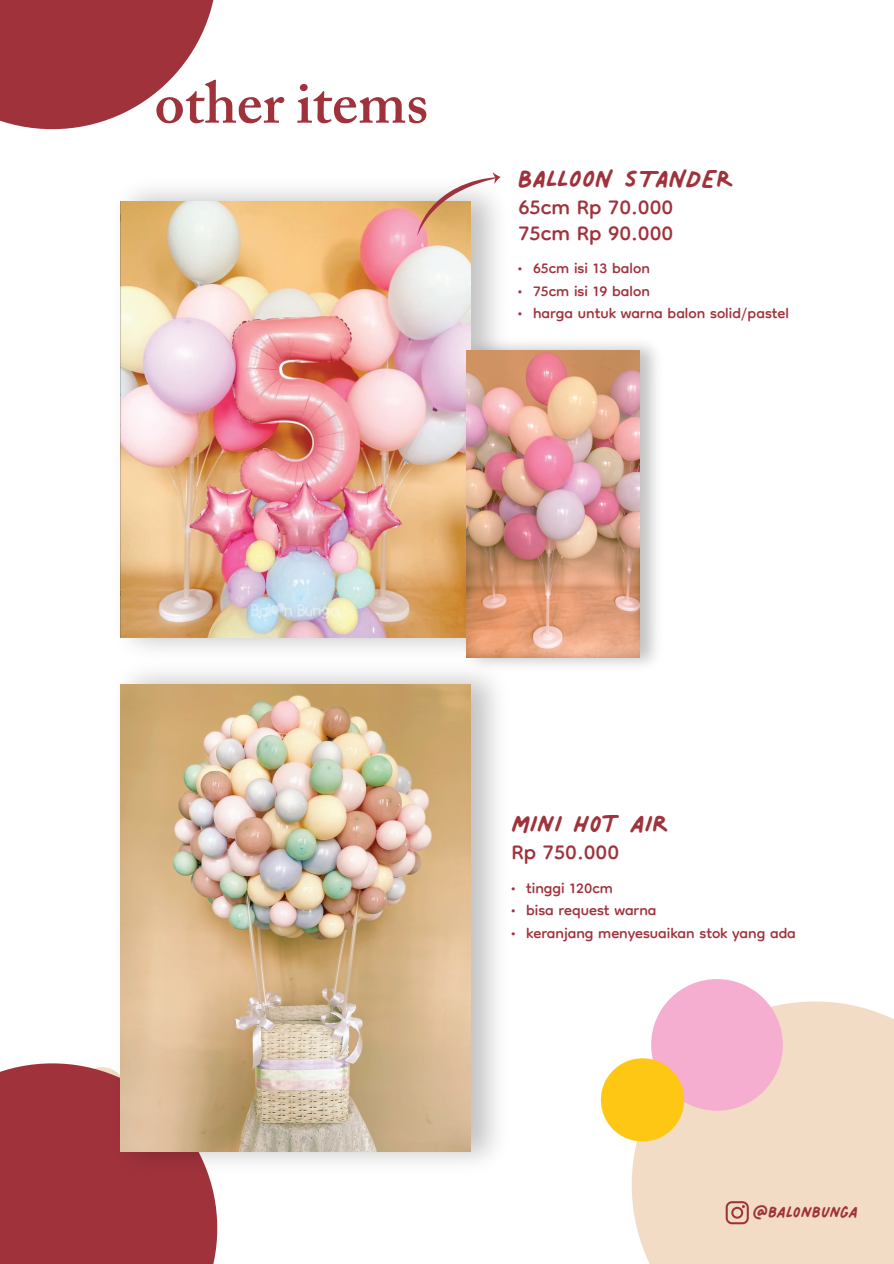
<style>
.page{position:relative;width:894px;height:1264px;background:#fff}
.page>*{position:absolute;margin:0;border:0;box-sizing:border-box;transform-origin:0 0}
.t1{font:600 59.25px "Adobe Caslon Pro";color:#a0323c}
.t2{font:40.2px "Palmer Lake Print";color:#a0323c}
.t3{font:33.75px/25.5px "Dongle";color:#a0323c}
.t4{font:25.95px "Palmer Lake Print";color:#a0323c}
.t5{font:23.7px "Dongle";color:#a0323c}
</style>
<div class="page">
<div style="left:631px;top:1001px;width:262px;height:262px;background:#f3dcc6"></div>
<div style="left:651px;top:979px;width:131px;height:131px;background:#f5aecf;border-radius:50%"></div>
<div style="left:600px;top:1058px;width:84px;height:83px;background:#fec713;border-radius:50%"></div>
<svg style="left:0;top:0;width:214px;height:129px"></svg>
<img style="left:120px;top:176px;width:381px;height:473px">
<img style="left:120px;top:201px;width:350px;height:436px">
<svg style="left:417px;top:172px;width:83px;height:64px"></svg>
<div style="left:0;top:1063px;width:217px;height:200px;background:#a0323c"></div>
<img style="left:456px;top:330px;width:201px;height:336px">
<img style="left:467px;top:350px;width:172px;height:308px">
<img style="left:102px;top:652px;width:417px;height:532px">
<img style="left:120px;top:685px;width:350px;height:466px">
<svg style="left:725px;top:1201px;width:23px;height:23px"></svg>
<h1 class="t1" style="left:154px;top:67px;width:275px">other items</h1>
<h2 class="t2" style="left:518px;top:152px;width:216px">BALLOON STANDER</h2>
<h3 class="t3" style="left:518px;top:197px;width:156px">65cm Rp 70.000<br>75cm Rp 90.000</h3>
<p class="t5" style="left:516px;top:256px;width:135px">• 65cm isi 13 balon</p>
<p class="t5" style="left:516px;top:279px;width:135px">• 75cm isi 19 balon</p>
<p class="t5" style="left:516px;top:301px;width:274px">• harga untuk warna balon solid/pastel</p>
<h2 class="t2" style="left:511px;top:797px;width:157px">mini hot air</h2>
<h3 class="t3" style="left:511px;top:842px;width:109px">Rp 750.000</h3>
<p class="t5" style="left:509px;top:875px;width:105px">• tinggi 120cm</p>
<p class="t5" style="left:509px;top:898px;width:148px">• bisa request warna</p>
<p class="t5" style="left:509px;top:920px;width:287px">• keranjang menyesuaikan stok yang ada</p>
<p class="t4" style="left:752px;top:1194px;width:107px">@balonbunga</p>
</div>
